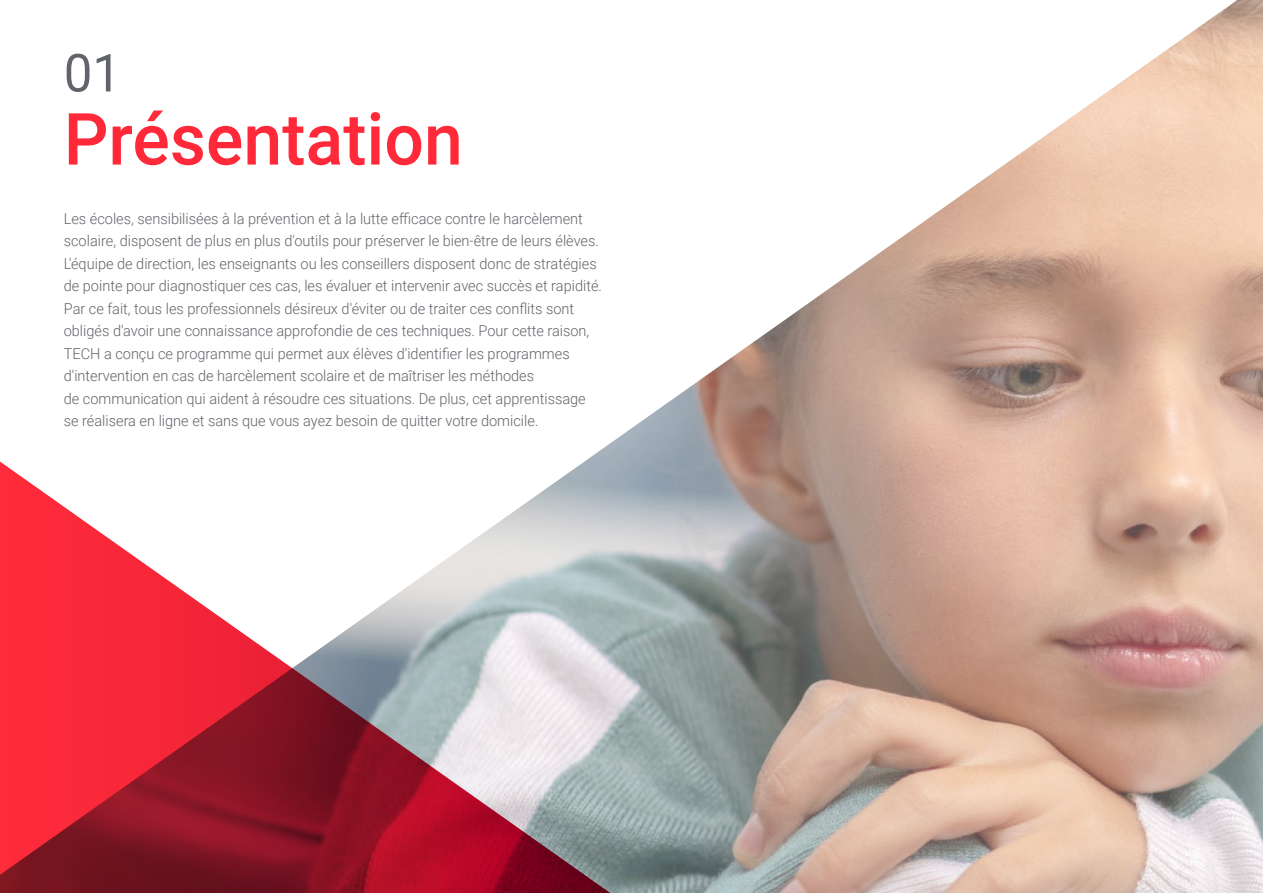
<style>
.page{position:relative;width:1263px;height:893px;background:#fff}
.page>*{position:absolute;margin:0;border:0;box-sizing:border-box;transform-origin:0 0}
.t1{font:500 72px "Roboto";color:#ff293a}
.t2{font:52.5px "Roboto";color:#61646a}
.t3{font:300 15px/22.5px "Roboto";color:#61646a}
</style>
<div class="page">
<img style="left:607px;top:0;width:656px;height:893px">
<svg style="left:0;top:446px;width:640px;height:447px"></svg>
<h2 class="t2" style="left:64px;top:36px;width:59px">01</h2>
<h1 class="t1" style="left:64px;top:89px;width:401px">Présentation</h1>
<p class="t3" style="left:64px;top:207px;width:540px">Les écoles, sensibilisées à la prévention et à la lutte efficace contre le harcèlement scolaire, disposent de plus en plus d'outils pour préserver le bien-être de leurs élèves.<br>L'équipe de direction, les enseignants ou les conseillers disposent donc de stratégies de pointe pour diagnostiquer ces cas, les évaluer et intervenir avec succès et rapidité.<br>Par ce fait, tous les professionnels désireux d'éviter ou de traiter ces conflits sont obligés d'avoir une connaissance approfondie de ces techniques. Pour cette raison, TECH a conçu ce programme qui permet aux élèves d'identifier les programmes d'intervention en cas de harcèlement scolaire et de maîtriser les méthodes<br>de communication qui aident à résoudre ces situations. De plus, cet apprentissage se réalisera en ligne et sans que vous ayez besoin de quitter votre domicile.</p>
</div>
